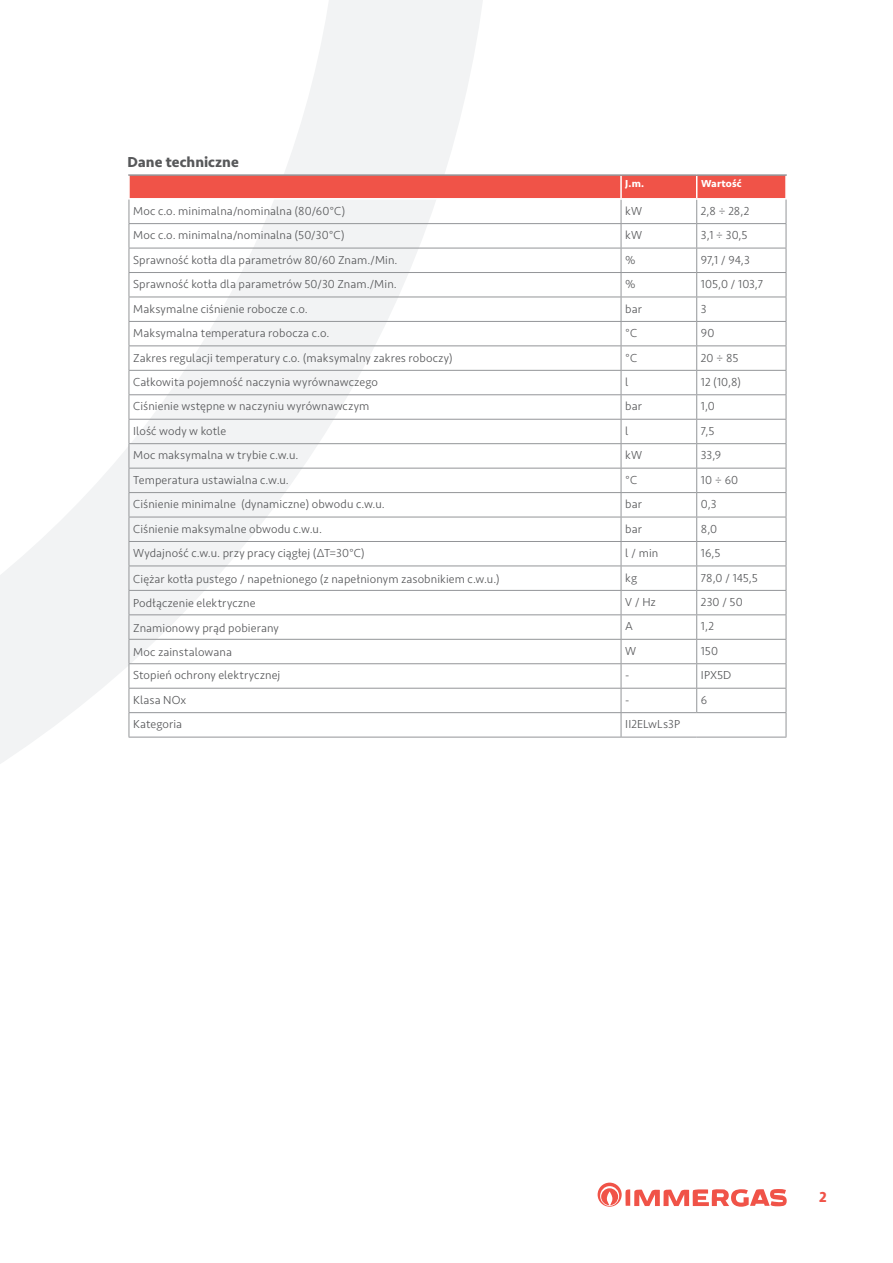
<style>
.page{position:relative;width:893px;height:1263px;background:#fff}
.page>*{position:absolute;margin:0;border:0;box-sizing:border-box;transform-origin:0 0}
.t1{font:700 15px "Seravek";letter-spacing:.005em;color:#57585a}
.t2{font:700 15px "Seravek";color:#f05348}
.t3{font:300 12px "Seravek";letter-spacing:.01em;color:#57585a}
.t4{font:700 10.5px "Seravek";letter-spacing:.015em;color:#fff}
</style>
<div class="page">
<svg style="left:598px;top:1182px;width:189px;height:25px"></svg>
<svg style="left:0;top:0;width:483px;height:764px"></svg>
<hr style="left:128px;top:174px;width:493px;height:2px;background:#939598">
<hr style="left:621px;top:174px;width:76px;height:2px;background:#939598">
<hr style="left:697px;top:174px;width:90px;height:2px;background:#939598">
<hr style="left:128px;top:176px;width:2px;height:22px;background:#fff">
<hr style="left:128px;top:198px;width:493px;height:2px;background:#fff">
<hr style="left:129px;top:737px;width:492px;height:1px;background:#939598">
<svg style="left:129px;top:175px;width:658px;height:562px"></svg>
<hr style="left:621px;top:737px;width:76px;height:1px;background:#939598">
<hr style="left:697px;top:737px;width:89px;height:1px;background:#939598">
<p class="t1" style="left:128px;top:153px;width:113px">Dane techniczne</p>
<p class="t4" style="left:625px;top:177px;width:20px">J.m.</p>
<p class="t4" style="left:701px;top:177px;width:42px">Wartość</p>
<p class="t3" style="left:133px;top:204px;width:214px">Moc c.o. minimalna/nominalna (80/60°C)</p>
<p class="t3" style="left:625px;top:204px;width:18px">kW</p>
<p class="t3" style="left:701px;top:204px;width:50px">2,8 ÷ 28,2</p>
<p class="t3" style="left:133px;top:228px;width:213px">Moc c.o. minimalna/nominalna (50/30°C)</p>
<p class="t3" style="left:625px;top:228px;width:18px">kW</p>
<p class="t3" style="left:701px;top:228px;width:48px">3,1 ÷ 30,5</p>
<p class="t3" style="left:133px;top:253px;width:266px">Sprawność kotła dla parametrów 80/60 Znam./Min.</p>
<p class="t3" style="left:625px;top:253px;width:12px">%</p>
<p class="t3" style="left:701px;top:253px;width:50px">97,1 / 94,3</p>
<p class="t3" style="left:133px;top:277px;width:265px">Sprawność kotła dla parametrów 50/30 Znam./Min.</p>
<p class="t3" style="left:625px;top:277px;width:12px">%</p>
<p class="t3" style="left:701px;top:277px;width:64px">105,0 / 103,7</p>
<p class="t3" style="left:133px;top:302px;width:176px">Maksymalne ciśnienie robocze c.o.</p>
<p class="t3" style="left:625px;top:302px;width:18px">bar</p>
<p class="t3" style="left:701px;top:302px;width:7px">3</p>
<p class="t3" style="left:133px;top:326px;width:198px">Maksymalna temperatura robocza c.o.</p>
<p class="t3" style="left:625px;top:326px;width:13px">°C</p>
<p class="t3" style="left:701px;top:326px;width:15px">90</p>
<p class="t3" style="left:133px;top:350px;width:321px">Zakres regulacji temperatury c.o. (maksymalny zakres roboczy)</p>
<p class="t3" style="left:625px;top:350px;width:13px">°C</p>
<p class="t3" style="left:701px;top:350px;width:39px">20 ÷ 85</p>
<p class="t3" style="left:133px;top:375px;width:246px">Całkowita pojemność naczynia wyrównawczego</p>
<p class="t3" style="left:625px;top:375px;width:5px">l</p>
<p class="t3" style="left:701px;top:375px;width:42px">12 (10,8)</p>
<p class="t3" style="left:133px;top:399px;width:238px">Ciśnienie wstępne w naczyniu wyrównawczym</p>
<p class="t3" style="left:625px;top:399px;width:18px">bar</p>
<p class="t3" style="left:701px;top:399px;width:15px">1,0</p>
<p class="t3" style="left:133px;top:424px;width:95px">Ilość wody w kotle</p>
<p class="t3" style="left:625px;top:424px;width:5px">l</p>
<p class="t3" style="left:701px;top:424px;width:15px">7,5</p>
<p class="t3" style="left:133px;top:448px;width:167px">Moc maksymalna w trybie c.w.u.</p>
<p class="t3" style="left:625px;top:448px;width:18px">kW</p>
<p class="t3" style="left:701px;top:448px;width:22px">33,9</p>
<p class="t3" style="left:133px;top:473px;width:157px">Temperatura ustawialna c.w.u.</p>
<p class="t3" style="left:625px;top:473px;width:13px">°C</p>
<p class="t3" style="left:701px;top:473px;width:39px">10 ÷ 60</p>
<p class="t3" style="left:133px;top:497px;width:253px">Ciśnienie minimalne (dynamiczne) obwodu c.w.u.</p>
<p class="t3" style="left:625px;top:497px;width:18px">bar</p>
<p class="t3" style="left:701px;top:497px;width:17px">0,3</p>
<p class="t3" style="left:133px;top:522px;width:190px">Ciśnienie maksymalne obwodu c.w.u.</p>
<p class="t3" style="left:625px;top:522px;width:18px">bar</p>
<p class="t3" style="left:701px;top:522px;width:18px">8,0</p>
<p class="t3" style="left:133px;top:546px;width:233px">Wydajność c.w.u. przy pracy ciągłej (ΔT=30°C)</p>
<p class="t3" style="left:625px;top:546px;width:35px">l / min</p>
<p class="t3" style="left:701px;top:546px;width:21px">16,5</p>
<p class="t3" style="left:133px;top:571px;width:368px">Ciężar kotła pustego / napełnionego (z napełnionym zasobnikiem c.w.u.)</p>
<p class="t3" style="left:625px;top:570px;width:13px">kg</p>
<p class="t3" style="left:701px;top:570px;width:58px">78,0 / 145,5</p>
<p class="t3" style="left:133px;top:596px;width:124px">Podłączenie elektryczne</p>
<p class="t3" style="left:625px;top:595px;width:32px">V / Hz</p>
<p class="t3" style="left:701px;top:595px;width:43px">230 / 50</p>
<p class="t3" style="left:133px;top:620px;width:147px">Znamionowy prąd pobierany</p>
<p class="t3" style="left:625px;top:619px;width:9px">A</p>
<p class="t3" style="left:701px;top:619px;width:14px">1,2</p>
<p class="t3" style="left:133px;top:645px;width:100px">Moc zainstalowana</p>
<p class="t3" style="left:625px;top:644px;width:13px">W</p>
<p class="t3" style="left:701px;top:644px;width:19px">150</p>
<p class="t3" style="left:133px;top:668px;width:149px">Stopień ochrony elektrycznej</p>
<p class="t3" style="left:625px;top:668px;width:6px">-</p>
<p class="t3" style="left:701px;top:668px;width:32px">IPX5D</p>
<p class="t3" style="left:133px;top:693px;width:55px">Klasa NOx</p>
<p class="t3" style="left:625px;top:693px;width:6px">-</p>
<p class="t3" style="left:701px;top:693px;width:8px">6</p>
<p class="t3" style="left:133px;top:717px;width:50px">Kategoria</p>
<p class="t3" style="left:625px;top:717px;width:56px">II2ELwLs3P</p>
<p class="t2" style="left:819px;top:1188px;width:9px">2</p>
</div>
